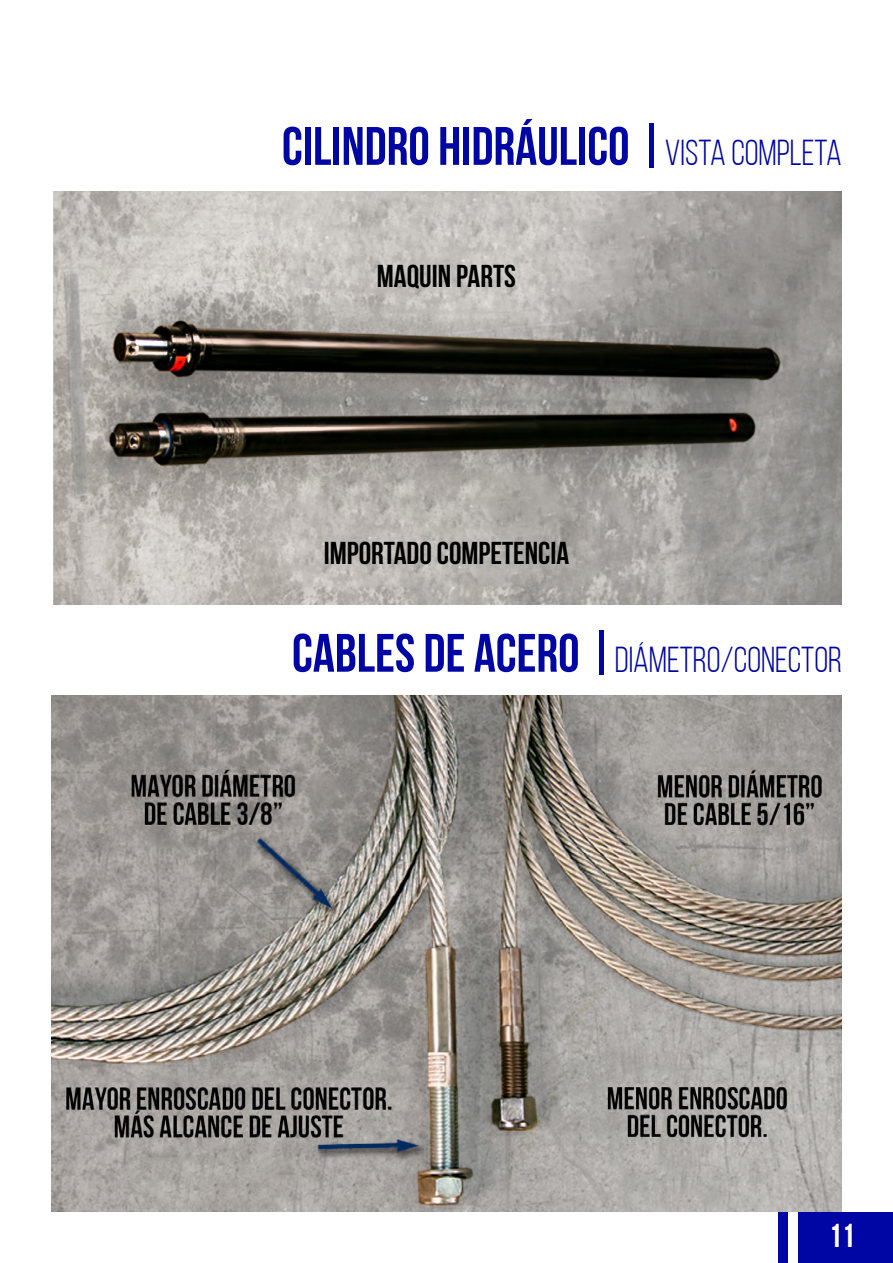
<style>
.page{position:relative;width:893px;height:1263px;background:#fff}
.page>*{position:absolute;margin:0;border:0;box-sizing:border-box;transform-origin:0 0}
.t1{font:700 54px "Bebas Neue";color:#0006a3}
.t2{font:36px "Bebas Neue";color:#0006a3}
.t3{font:700 33px "Bebas Neue";color:#fff}
.t4{font:700 31.5px "Bebas Neue";color:#000}
.s1{font-weight:400;font-size:36px}
.s2{font-weight:700;font-size:54px}
</style>
<div class="page">
<div style="left:778px;top:1212px;width:10px;height:51px;background:#0006a3"></div>
<div style="left:798px;top:1212px;width:95px;height:51px;background:#0006a3"></div>
<img style="left:53px;top:191px;width:789px;height:414px">
<img style="left:51px;top:695px;width:791px;height:517px">
<p class="t1" style="left:282px;top:117px;width:561px">CILINDRO HIDRÁULICO |<span class="s1">VISTA COMPLETA</span></p>
<p class="t4" style="left:377px;top:259px;width:141px">MAQUIN PARTS</p>
<p class="t4" style="left:324px;top:535px;width:247px">IMPORTADO COMPETENCIA</p>
<p class="t2" style="left:292px;top:640px;width:551px"><span class="s2">CABLES DE ACERO |</span>DIÁMETRO/CONECTOR</p>
<p class="t3" style="left:829px;top:1217px;width:28px">11</p>
</div>
